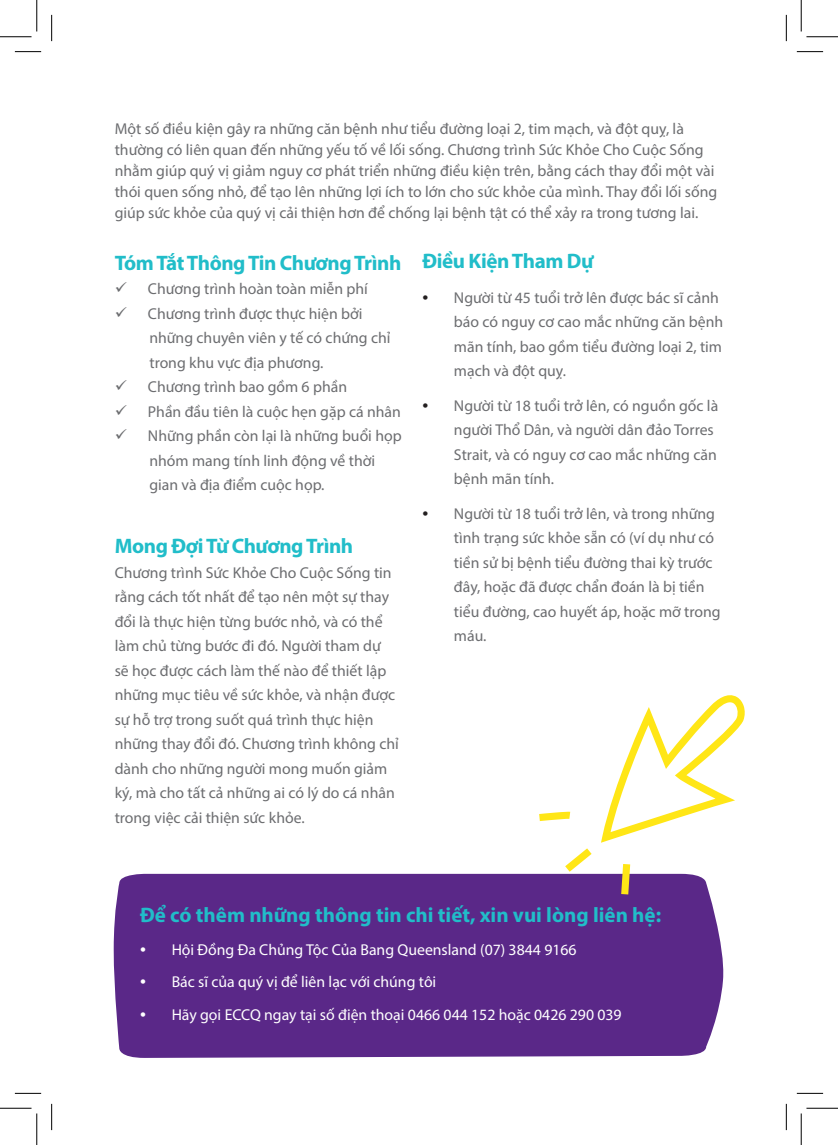
<style>
.page{position:relative;width:838px;height:1145px;background:#fff}
.page>*{position:absolute;margin:0;border:0;box-sizing:border-box;transform-origin:0 0}
.t1{font:700 21px "Myriad Pro";letter-spacing:-.02em;color:#21bdc9}
.t2{font:700 21px "Myriad Pro";color:#21bdc9}
.t3{font:15.75px/24.5px "Myriad Pro";color:#6c6d70}
.t4{font:15.75px "Myriad Pro";color:#fff}
.s1{font-size:21px;color:#231f20}
.s2{font-size:21px}
</style>
<div class="page">
<div style="left:114px;top:874px;width:610px;height:184px;background:#5a2888"></div>
<svg style="left:621px;top:864px;width:9px;height:30px"></svg>
<svg style="left:565px;top:848px;width:26px;height:24px"></svg>
<svg style="left:539px;top:811px;width:31px;height:10px"></svg>
<svg style="left:601px;top:695px;width:144px;height:148px"></svg>
<svg style="left:15px;top:51px;width:26px;height:1px"></svg>
<svg style="left:796px;top:51px;width:27px;height:1px"></svg>
<svg style="left:15px;top:1093px;width:26px;height:1px"></svg>
<svg style="left:796px;top:1093px;width:27px;height:1px"></svg>
<svg style="left:51px;top:15px;width:1px;height:26px"></svg>
<svg style="left:51px;top:1104px;width:1px;height:26px"></svg>
<svg style="left:786px;top:15px;width:1px;height:26px"></svg>
<svg style="left:786px;top:1104px;width:1px;height:26px"></svg>
<hr style="left:0;top:36px;width:32px;height:1px;background:#000">
<hr style="left:806px;top:36px;width:31px;height:1px;background:#000">
<hr style="left:0;top:1108px;width:32px;height:1px;background:#000">
<hr style="left:806px;top:1108px;width:31px;height:1px;background:#000">
<hr style="left:36px;top:0;width:1px;height:31px;background:#000">
<hr style="left:36px;top:1113px;width:1px;height:32px;background:#000">
<hr style="left:800px;top:0;width:1px;height:31px;background:#000">
<hr style="left:800px;top:1113px;width:1px;height:32px;background:#000">
<p class="t3" style="left:115px;top:118px;width:604px;line-height:21px">Một số điều kiện gây ra những căn bệnh như tiểu đường loại 2, tim mạch, và đột quỵ, là thường có liên quan đến những yếu tố về lối sống. Chương trình Sức Khỏe Cho Cuộc Sống nhằm giúp quý vị giảm nguy cơ phát triển những điều kiện trên, bằng cách thay đổi một vài thói quen sống nhỏ, để tạo lên những lợi ích to lớn cho sức khỏe của mình. Thay đổi lối sống giúp sức khỏe của quý vị cải thiện hơn để chống lại bệnh tật có thể xảy ra trong tương lai.</p>
<p class="t1" style="left:115px;top:249px;width:288px">Tóm Tắt Thông Tin Chương Trình</p>
<p class="t3" style="left:115px;top:276px;width:255px">✓ Chương trình hoàn toàn miễn phí</p>
<p class="t3" style="left:115px;top:301px;width:249px">✓ Chương trình được thực hiện bởi</p>
<p class="t3" style="left:149px;top:325px;width:242px">những chuyên viên y tế có chứng chỉ</p>
<p class="t3" style="left:149px;top:350px;width:175px">trong khu vực địa phương.</p>
<p class="t3" style="left:115px;top:374px;width:234px">✓ Chương trình bao gồm 6 phần</p>
<p class="t3" style="left:115px;top:399px;width:287px">✓ Phần đầu tiên là cuộc hẹn gặp cá nhân</p>
<p class="t3" style="left:115px;top:423px;width:288px">✓ Những phần còn lại là những buổi họp</p>
<p class="t3" style="left:149px;top:448px;width:227px">nhóm mang tính linh động về thời gian và địa điểm cuộc họp.</p>
<p class="t1" style="left:115px;top:532px;width:240px">Mong Đợi Từ Chương Trình</p>
<p class="t3" style="left:115px;top:560px;width:286px">Chương trình Sức Khỏe Cho Cuộc Sống tin rằng cách tốt nhất để tạo nên một sự thay đổi là thực hiện từng bước nhỏ, và có thể làm chủ từng bước đi đó. Người tham dự<br>sẽ học được cách làm thế nào để thiết lập những mục tiêu về sức khỏe, và nhận được sự hỗ trợ trong suốt quá trình thực hiện những thay đổi đó. Chương trình không chỉ dành cho những người mong muốn giảm ký, mà cho tất cả những ai có lý do cá nhân trong việc cải thiện sức khỏe.</p>
<p class="t1" style="left:422px;top:248px;width:172px">Điều Kiện Tham Dự</p>
<p class="t3" style="left:454px;top:285px;width:271px;text-indent:-32px"><span class="s1">•</span> Người từ 45 tuổi trở lên được bác sĩ cảnh báo có nguy cơ cao mắc những căn bệnh mãn tính, bao gồm tiểu đường loại 2, tim mạch và đột quỵ.</p>
<p class="t3" style="left:454px;top:393px;width:266px;text-indent:-32px"><span class="s1">•</span> Người từ 18 tuổi trở lên, có nguồn gốc là người Thổ Dân, và người dân đảo Torres<br>Strait, và có nguy cơ cao mắc những căn bệnh mãn tính.</p>
<p class="t3" style="left:454px;top:501px;width:268px;text-indent:-32px"><span class="s1">•</span> Người từ 18 tuổi trở lên, và trong những tình trạng sức khỏe sẵn có (ví dụ như có tiền sử bị bệnh tiểu đường thai kỳ trước đây, hoặc đã được chẩn đoán là bị tiền tiểu đường, cao huyết áp, hoặc mỡ trong máu.</p>
<p class="t2" style="left:140px;top:901px;width:522px">Để có thêm những thông tin chi tiết, xin vui lòng liên hệ:</p>
<p class="t4" style="left:140px;top:940px;width:438px"><span class="s2">•</span> Hội Đồng Đa Chủng Tộc Của Bang Queensland (07) 3844 9166</p>
<p class="t4" style="left:140px;top:972px;width:298px"><span class="s2">•</span> Bác sĩ của quý vị để liên lạc với chúng tôi</p>
<p class="t4" style="left:140px;top:1005px;width:483px"><span class="s2">•</span> Hãy gọi ECCQ ngay tại số điện thoại 0466 044 152 hoặc 0426 290 039</p>
</div>
